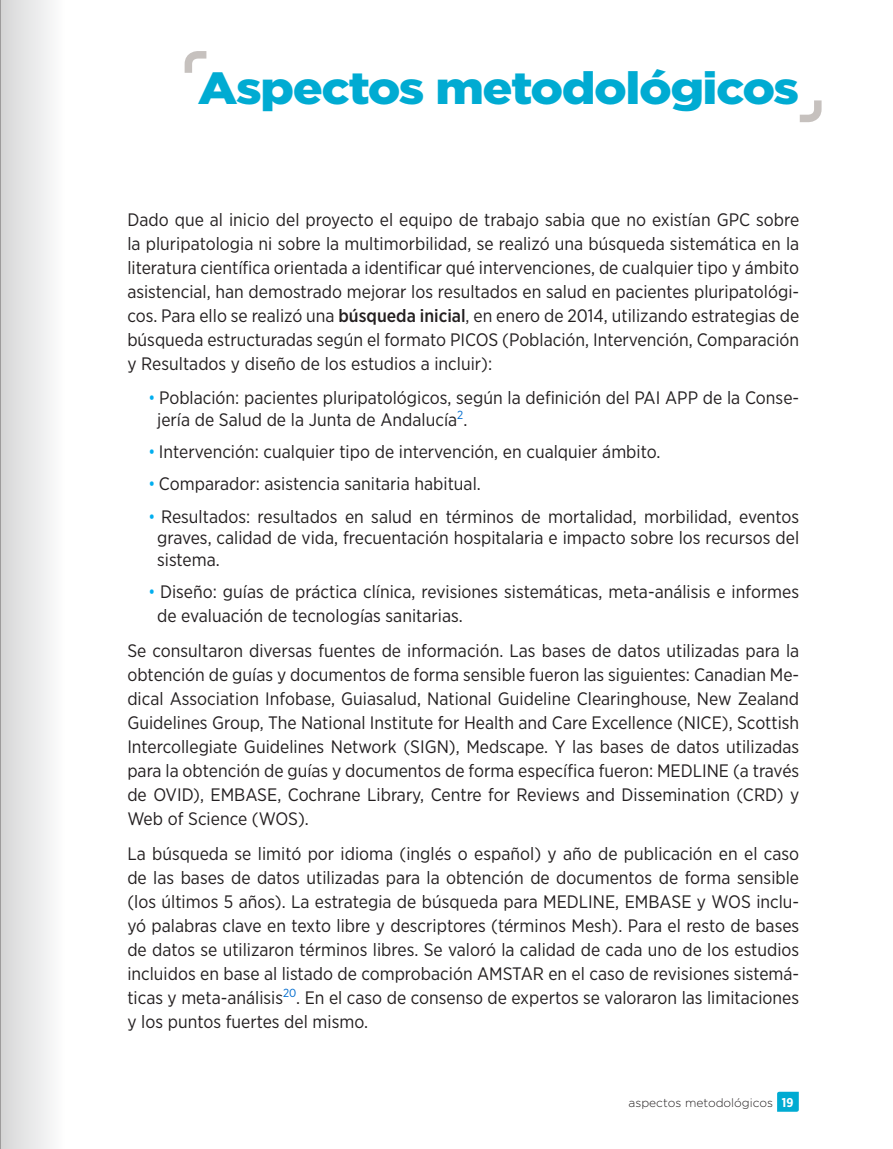
<style>
.page{position:relative;width:893px;height:1149px;background:#fff}
.page>*{position:absolute;margin:0;border:0;box-sizing:border-box;transform-origin:0 0}
.Sangría{font:900 45px "Gotham";letter-spacing:-.03em;color:#00abd2;scale:1.11 1}
.cuerpo_texto_sin_rej{font:18px/24px "Gotham Narrow";color:#231f20;text-align:justify}
.t1{font:700 12.75px "Gotham X Narrow";color:#fff;scale:1.11 1}
.t2{font:300 12px "Gotham";color:#231f20}
.s1{font-weight:500}
.s2{font-family:"Gotham X Narrow";color:#00aeef}
</style>
<div class="page">
<svg style="left:777px;top:1091px;width:22px;height:20px"></svg>
<svg style="left:184px;top:51px;width:23px;height:22px"></svg>
<svg style="left:799px;top:100px;width:23px;height:23px"></svg>
<div style="left:0;top:0;width:72px;height:1148px;background:linear-gradient(to right,#d5d5d6,#fff)"></div>
<p class="Sangría" style="left:198px;top:57px;width:543px">Aspectos metodológicos</p>
<p class="cuerpo_texto_sin_rej" style="left:127px;top:207px;width:673px">Dado que al inicio del proyecto el equipo de trabajo sabia que no existían GPC sobre la pluripatologia ni sobre la multimorbilidad, se realizó una búsqueda sistemática en la literatura científica orientada a identificar qué intervenciones, de cualquier tipo y ámbito asistencial, han demostrado mejorar los resultados en salud en pacientes pluripatológi&shy;cos. Para ello se realizó una <span class="s1">búsqueda inicial</span>, en enero de 2014, utilizando estrategias de búsqueda estructuradas según el formato PICOS (Población, Intervención, Comparación y Resultados y diseño de los estudios a incluir):</p>
<p class="cuerpo_texto_sin_rej" style="left:157px;top:386px;width:644px;line-height:21.6px;text-indent:-9px"><span class="s2">•</span> Población: pacientes pluripatológicos, según la definición del PAI APP de la Conse&shy;jería de Salud de la Junta de Andalucía<sup>2</sup>.</p>
<p class="cuerpo_texto_sin_rej" style="left:149px;top:439px;width:513px"><span class="s2">•</span> Intervención: cualquier tipo de intervención, en cualquier ámbito.</p>
<p class="cuerpo_texto_sin_rej" style="left:149px;top:471px;width:334px"><span class="s2">•</span> Comparador: asistencia sanitaria habitual.</p>
<p class="cuerpo_texto_sin_rej" style="left:157px;top:505px;width:644px;line-height:21.6px;text-indent:-9px"><span class="s2">•</span> Resultados: resultados en salud en términos de mortalidad, morbilidad, eventos graves, calidad de vida, frecuentación hospitalaria e impacto sobre los recursos del sistema.</p>
<p class="cuerpo_texto_sin_rej" style="left:157px;top:579px;width:643px;text-indent:-9px"><span class="s2">•</span> Diseño: guías de práctica clínica, revisiones sistemáticas, meta-análisis e informes de evaluación de tecnologías sanitarias.</p>
<p class="cuerpo_texto_sin_rej" style="left:127px;top:638px;width:673px">Se consultaron diversas fuentes de información. Las bases de datos utilizadas para la obtención de guías y documentos de forma sensible fueron las siguientes: Canadian Me&shy;dical Association Infobase, Guiasalud, National Guideline Clearinghouse, New Zealand Guidelines Group, The National Institute for Health and Care Excellence (NICE), Scottish Intercollegiate Guidelines Network (SIGN), Medscape. Y las bases de datos utilizadas para la obtención de guías y documentos de forma específica fueron: MEDLINE (a través de OVID), EMBASE, Cochrane Library, Centre for Reviews and Dissemination (CRD) y Web of Science (WOS).</p>
<p class="cuerpo_texto_sin_rej" style="left:127px;top:840px;width:673px">La búsqueda se limitó por idioma (inglés o español) y año de publicación en el caso de las bases de datos utilizadas para la obtención de documentos de forma sensible (los últimos 5 años). La estrategia de búsqueda para MEDLINE, EMBASE y WOS inclu&shy;yó palabras clave en texto libre y descriptores (términos Mesh). Para el resto de bases de datos se utilizaron términos libres. Se valoró la calidad de cada uno de los estudios incluidos en base al listado de comprobación AMSTAR en el caso de revisiones sistemá&shy;ticas y meta-análisis<sup>20</sup>. En el caso de consenso de expertos se valoraron las limitaciones y los puntos fuertes del mismo.</p>
<p class="t2" style="left:628px;top:1095px;width:146px">aspectos metodológicos</p>
<p class="t1" style="left:782px;top:1094px;width:12px">19</p>
</div>
